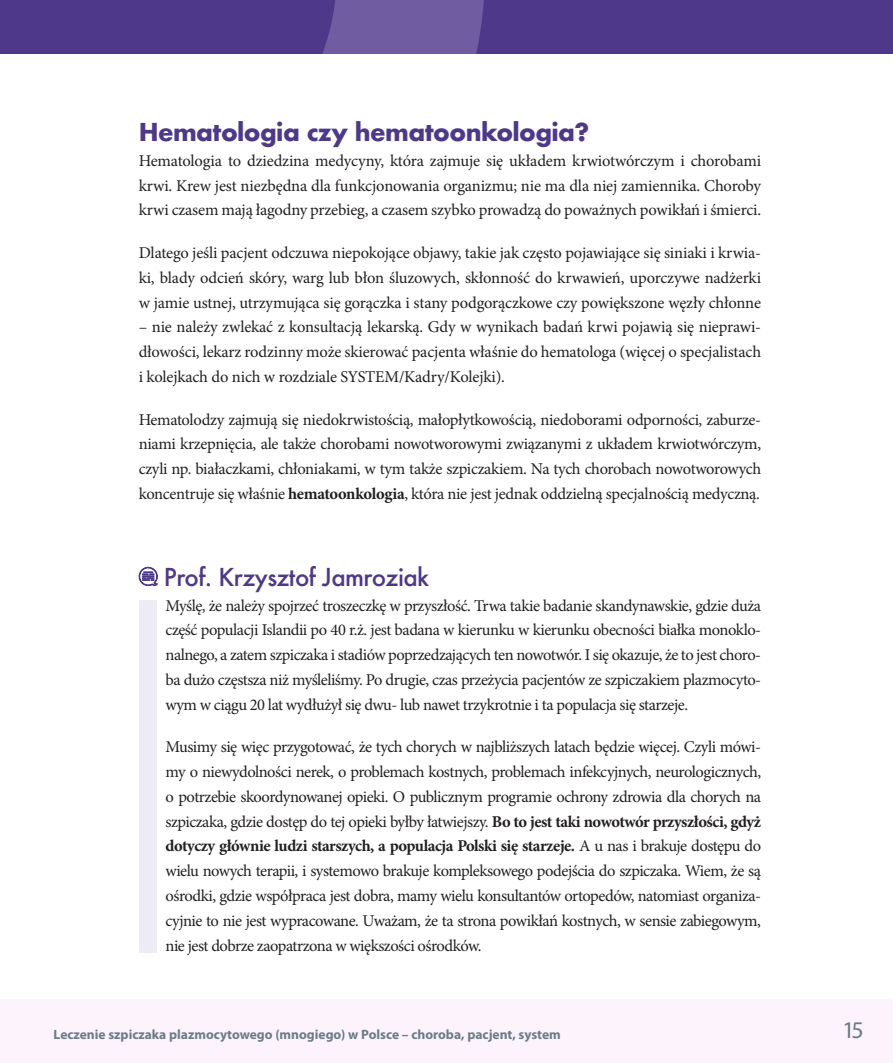
<style>
.page{position:relative;width:893px;height:1063px;background:#fff}
.page>*{position:absolute;margin:0;border:0;box-sizing:border-box;transform-origin:0 0}
._2a_Śródtytuł{font:700 24px "Futura";letter-spacing:-.025em;color:#4e388a}
._2b_Komentarz{font:500 24px "Futura";letter-spacing:-.025em;color:#4e388a}
.t1{font:24px "Myriad Pro";color:#6b7c87}
.Komentarz{font:16.5px/24.8px "Minion Pro";letter-spacing:-.03em;color:#231f20;text-align:justify}
.Tekst_OK{font:16.5px/24.8px "Minion Pro";letter-spacing:-.015em;color:#231f20;text-align:justify}
.t2{font:700 13.5px "Myriad Pro";color:#6b7c87}
.s1{font-weight:700}
</style>
<div class="page">
<div style="left:0;top:0;width:893px;height:54px;background:#4e388a"></div>
<div style="left:0;top:999px;width:893px;height:64px;background:#fcf3fc"></div>
<svg style="left:322px;top:0;width:162px;height:54px;background:#6d599e"></svg>
<svg style="left:138px;top:566px;width:20px;height:21px"></svg>
<div style="left:139px;top:600px;width:17px;height:352px;background:#edebf3"></div>
<p class="_2a_Śródtytuł" style="left:139px;top:115px;width:452px">Hematologia czy hematoonkologia?</p>
<p class="Tekst_OK" style="left:139px;top:148px;width:624px">Hematologia to dziedzina medycyny, która zajmuje się układem krwiotwórczym i chorobami krwi. Krew jest niezbędna dla funkcjonowania organizmu; nie ma dla niej zamiennika. Choroby krwi czasem mają łagodny przebieg, a czasem szybko prowadzą do poważnych powikłań i śmierci.</p>
<p class="Tekst_OK" style="left:139px;top:241px;width:624px">Dlatego jeśli pacjent odczuwa niepokojące objawy, takie jak często pojawiające się siniaki i krwia&shy;ki, blady odcień skóry, warg lub błon śluzowych, skłonność do krwawień, uporczywe nadżerki w jamie ustnej, utrzymująca się gorączka i stany podgorączkowe czy powiększone węzły chłonne</p>
<p class="Tekst_OK" style="left:139px;top:315px;width:624px">– nie należy zwlekać z konsultacją lekarską. Gdy w wynikach badań krwi pojawią się nieprawi&shy;dłowości, lekarz rodzinny może skierować pacjenta właśnie do hematologa (więcej o specjalistach i kolejkach do nich w rozdziale SYSTEM/Kadry/Kolejki).</p>
<p class="Tekst_OK" style="left:139px;top:407px;width:624px">Hematolodzy zajmują się niedokrwistością, małopłytkowością, niedoborami odporności, zaburze&shy;niami krzepnięcia, ale także chorobami nowotworowymi związanymi z układem krwiotwórczym, czyli np. białaczkami, chłoniakami, w tym także szpiczakiem. Na tych chorobach nowotworowych koncentruje się właśnie <span class="s1">hematoonkologia</span>, która nie jest jednak oddzielną specjalnością medyczną.</p>
<p class="_2b_Komentarz" style="left:164px;top:561px;width:267px">Prof. Krzysztof Jamroziak</p>
<p class="Komentarz" style="left:166px;top:593px;width:597px">Myślę, że należy spojrzeć troszeczkę w przyszłość. Trwa takie badanie skandynawskie, gdzie duża część populacji Islandii po 40 r.ż. jest badana w kierunku w kierunku obecności białka monoklo&shy;nalnego, a zatem szpiczaka i stadiów poprzedzających ten nowotwór. I się okazuje, że to jest choro&shy;ba dużo częstsza niż myśleliśmy. Po drugie, czas przeżycia pacjentów ze szpiczakiem plazmocyto&shy;wym w ciągu 20 lat wydłużył się dwu- lub nawet trzykrotnie i ta populacja się starzeje.</p>
<p class="Komentarz" style="left:166px;top:735px;width:597px">Musimy się więc przygotować, że tych chorych w najbliższych latach będzie więcej. Czyli mówi&shy;my o niewydolności nerek, o problemach kostnych, problemach infekcyjnych, neurologicznych, o potrzebie skoordynowanej opieki. O publicznym programie ochrony zdrowia dla chorych na szpiczaka, gdzie dostęp do tej opieki byłby łatwiejszy. <span class="s1">Bo to jest taki nowotwór przyszłości, gdyż dotyczy głównie ludzi starszych, a populacja Polski się starzeje.</span> A u nas i brakuje dostępu do wielu nowych terapii, i systemowo brakuje kompleksowego podejścia do szpiczaka. Wiem, że są ośrodki, gdzie współpraca jest dobra, mamy wielu konsultantów ortopedów, natomiast organiza&shy;cyjnie to nie jest wypracowane. Uważam, że ta strona powikłań kostnych, w sensie zabiegowym, nie jest dobrze zaopatrzona w większości ośrodków.</p>
<p class="t2" style="left:54px;top:1026px;width:509px">Leczenie szpiczaka plazmocytowego (mnogiego) w Polsce – choroba, pacjent, system</p>
<h1 class="t1" style="left:844px;top:1016px;width:20px">15</h1>
</div>
